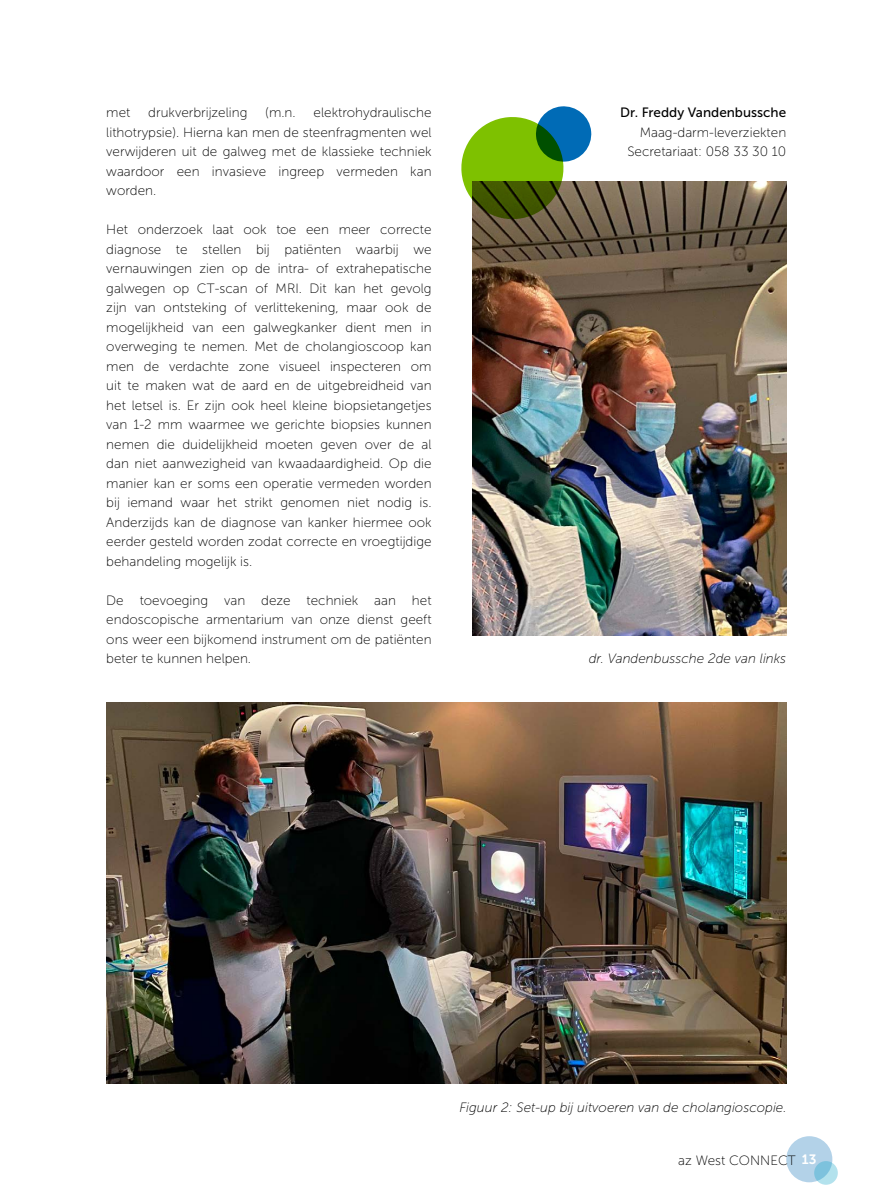
<style>
.page{position:relative;width:893px;height:1191px;background:#fff}
.page>*{position:absolute;margin:0;border:0;box-sizing:border-box;transform-origin:0 0}
.body{font:13.5px/19.5px "Museo Sans 100";color:#000;text-align:justify}
.body-2{font:italic 13.5px "Museo Sans 100";color:#000}
.body-3{font:13.5px "Museo Sans 500";color:#000}
.s1{font-family:"Museo Sans 700";color:#fff}
</style>
<div class="page">
<img style="left:106px;top:702px;width:681px;height:381px">
<img style="left:472px;top:181px;width:315px;height:455px">
<svg style="left:461px;top:106px;width:131px;height:115px"></svg>
<div style="left:786px;top:1136px;width:46px;height:46px;background:#b3d2e8;border-radius:50%"></div>
<svg style="left:814px;top:1161px;width:24px;height:23px"></svg>
<p class="body" style="left:106px;top:103px;width:26px">met</p>
<p class="body" style="left:148px;top:103px;width:101px">drukverbrijzeling</p>
<p class="body" style="left:265px;top:103px;width:32px">(m.n.</p>
<p class="body" style="left:106px;top:103px;width:327px;text-indent:207px">elektrohydraulische lithotrypsie). Hierna kan men de steenfragmenten wel verwijderen uit de galweg met de klassieke techniek waardoor een invasieve ingreep vermeden kan worden.</p>
<p class="body" style="left:106px;top:220px;width:327px">Het onderzoek laat ook toe een meer correcte diagnose te stellen bij patiënten waarbij we vernauwingen zien op de intra- of extrahepatische galwegen op CT-scan of MRI. Dit kan het gevolg zijn van ontsteking of verlittekening, maar ook de mogelijkheid van een galwegkanker dient men in overweging te nemen. Met de cholangioscoop kan men de verdachte zone visueel inspecteren om uit te maken wat de aard en de uitgebreidheid van het letsel is. Er zijn ook heel kleine biopsietangetjes van 1-2 mm waarmee we gerichte biopsies kunnen nemen die duidelijkheid moeten geven over de al dan niet aanwezigheid van kwaadaardigheid. Op die manier kan er soms een operatie vermeden worden bij iemand waar het strikt genomen niet nodig is.<br>Anderzijds kan de diagnose van kanker hiermee ook eerder gesteld worden zodat correcte en vroegtijdige behandeling mogelijk is.</p>
<p class="body" style="left:106px;top:590px;width:327px">De toevoeging van deze techniek aan het endoscopische armentarium van onze dienst geeft ons weer een bijkomend instrument om de patiënten beter te kunnen helpen.</p>
<p class="body-3" style="left:620px;top:105px;width:168px">Dr. Freddy Vandenbussche</p>
<p class="body" style="left:627px;top:122px;width:160px;text-align:right">Maag-darm-leverziekten<br>Secretariaat: 058 33 30 10</p>
<p class="body-2" style="left:589px;top:651px;width:199px">dr. Vandenbussche 2de van links</p>
<p class="body-2" style="left:459px;top:1100px;width:329px">Figuur 2: Set-up bij uitvoeren van de cholangioscopie.</p>
<p class="body" style="left:678px;top:1150px;width:140px">az West CONNECT <span class="s1">13</span></p>
</div>
